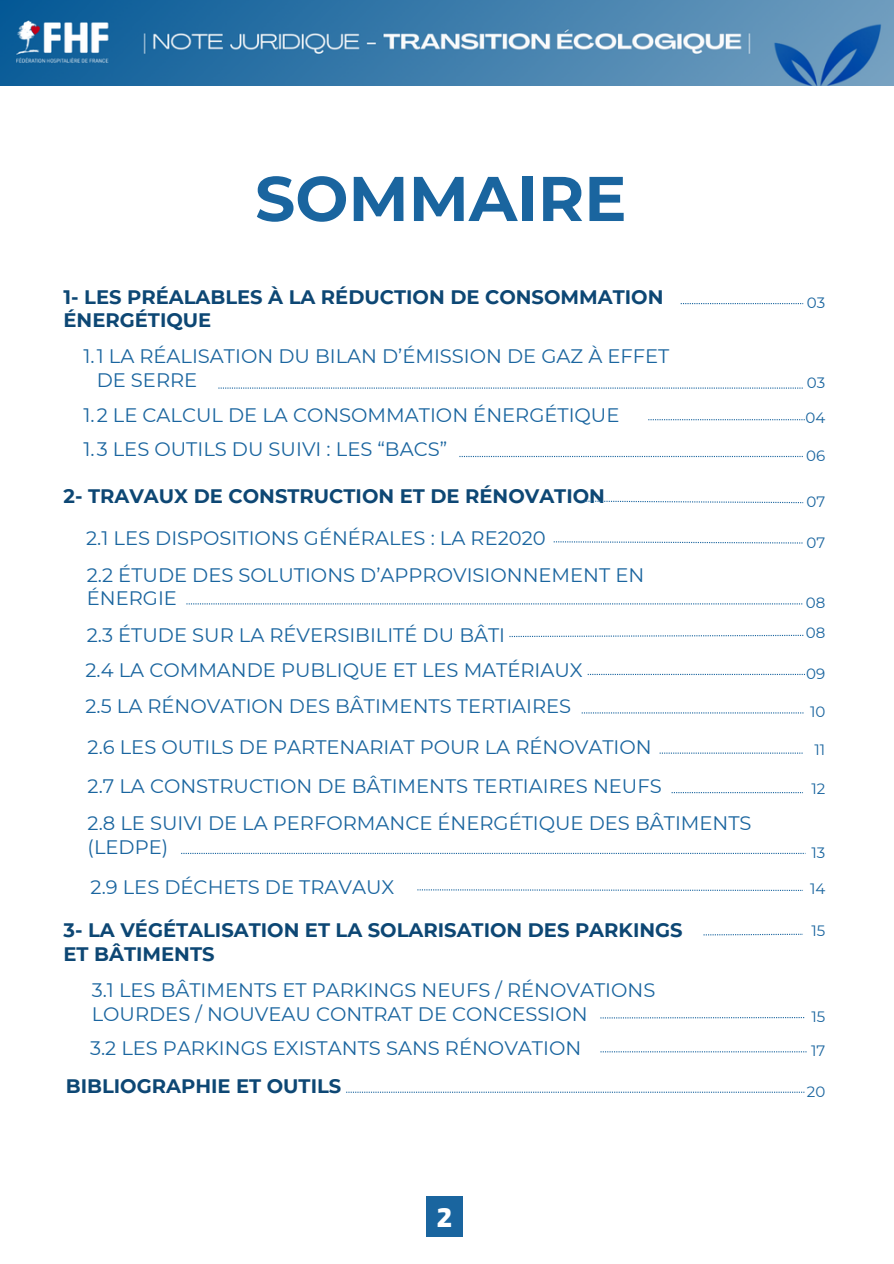
<style>
.page{position:relative;width:894px;height:1264px;background:#fff}
.page>*{position:absolute;margin:0;border:0;box-sizing:border-box;transform-origin:0 0}
.t1{font:700 63px "Montserrat";color:#1a659f}
.t2{font:700 27.6px "Thicker";color:#fff}
.t3{font:19.5px/23.7px "Montserrat";color:#1a659f}
.t4{font:700 19.5px/23.7px "Montserrat";color:#0d4774}
.t5{font:15px "Montserrat";color:#1a659f}
</style>
<div class="page">
<div style="left:426px;top:1196px;width:37px;height:40px;background:#1a659f"></div>
<img style="left:0;top:0;width:893px;height:86px">
<svg style="left:346px;top:1091px;width:458px;height:1px"></svg>
<svg style="left:680px;top:303px;width:123px;height:1px"></svg>
<svg style="left:218px;top:387px;width:584px;height:1px"></svg>
<svg style="left:648px;top:419px;width:156px;height:1px"></svg>
<svg style="left:459px;top:456px;width:343px;height:1px"></svg>
<svg style="left:659px;top:752px;width:143px;height:1px"></svg>
<svg style="left:581px;top:712px;width:222px;height:1px"></svg>
<svg style="left:587px;top:674px;width:217px;height:1px"></svg>
<svg style="left:509px;top:635px;width:294px;height:2px"></svg>
<svg style="left:581px;top:500px;width:222px;height:3px"></svg>
<svg style="left:181px;top:852px;width:624px;height:2px"></svg>
<svg style="left:186px;top:603px;width:616px;height:1px"></svg>
<svg style="left:553px;top:541px;width:249px;height:2px"></svg>
<svg style="left:600px;top:1051px;width:206px;height:1px"></svg>
<svg style="left:671px;top:792px;width:132px;height:1px"></svg>
<svg style="left:703px;top:933px;width:100px;height:2px"></svg>
<svg style="left:417px;top:889px;width:385px;height:2px"></svg>
<svg style="left:600px;top:1017px;width:204px;height:1px"></svg>
<p class="t1" style="left:255px;top:160px;width:373px">SOMMAIRE</p>
<p class="t4" style="left:63px;top:285px;width:601px">1- LES PRÉALABLES À LA RÉDUCTION DE CONSOMMATION<br>ÉNERGÉTIQUE</p>
<p class="t3" style="left:97px;top:344px;width:574px;text-indent:-13px">1.1 LA RÉALISATION DU BILAN D’ÉMISSION DE GAZ À EFFET<br>DE SERRE</p>
<p class="t3" style="left:83px;top:403px;width:537px">1.2 LE CALCUL DE LA CONSOMMATION ÉNERGÉTIQUE</p>
<p class="t3" style="left:83px;top:437px;width:365px">1.3 LES OUTILS DU SUIVI : LES “BACS”</p>
<h2 class="t4" style="left:63px;top:484px;width:543px">2- TRAVAUX DE CONSTRUCTION ET DE RÉNOVATION</h2>
<h3 class="t3" style="left:86px;top:526px;width:461px">2.1 LES DISPOSITIONS GÉNÉRALES : LA RE2020</h3>
<p class="t3" style="left:87px;top:563px;width:559px">2.2 ÉTUDE DES SOLUTIONS D’APPROVISIONNEMENT EN<br>ÉNERGIE</p>
<p class="t3" style="left:87px;top:623px;width:419px">2.3 ÉTUDE SUR LA RÉVERSIBILITÉ DU BÂTI</p>
<p class="t3" style="left:85px;top:658px;width:498px">2.4 LA COMMANDE PUBLIQUE ET LES MATÉRIAUX</p>
<h3 class="t3" style="left:85px;top:694px;width:487px">2.5 LA RÉNOVATION DES BÂTIMENTS TERTIAIRES</h3>
<p class="t3" style="left:88px;top:735px;width:565px">2.6 LES OUTILS DE PARTENARIAT POUR LA RÉNOVATION</p>
<p class="t5" style="left:806px;top:293px;width:20px">03</p>
<h3 class="t5" style="left:806px;top:373px;width:20px">03</h3>
<p class="t5" style="left:805px;top:409px;width:21px">04</p>
<h3 class="t5" style="left:806px;top:446px;width:21px">06</h3>
<p class="t5" style="left:806px;top:492px;width:20px">07</p>
<h3 class="t5" style="left:806px;top:533px;width:20px">07</h3>
<p class="t5" style="left:805px;top:593px;width:21px">08</p>
<h3 class="t5" style="left:805px;top:623px;width:21px">08</h3>
<p class="t5" style="left:806px;top:664px;width:21px">09</p>
<h3 class="t5" style="left:809px;top:703px;width:17px">10</h3>
<p class="t5" style="left:814px;top:741px;width:12px">11</p>
<h3 class="t3" style="left:88px;top:774px;width:575px">2.7 LA CONSTRUCTION DE BÂTIMENTS TERTIAIRES NEUFS</h3>
<p class="t5" style="left:811px;top:780px;width:15px">12</p>
<h3 class="t3" style="left:88px;top:811px;width:665px">2.8 LE SUIVI DE LA PERFORMANCE ÉNERGÉTIQUE DES BÂTIMENTS (LEDPE)</h3>
<p class="t3" style="left:91px;top:874px;width:305px">2.9 LES DÉCHETS DE TRAVAUX</p>
<h2 class="t5" style="left:809px;top:879px;width:17px">14</h2>
<h3 class="t5" style="left:811px;top:843px;width:15px">13</h3>
<p class="t4" style="left:63px;top:918px;width:620px">3- LA VÉGÉTALISATION ET LA SOLARISATION DES PARKINGS<br>ET BÂTIMENTS</p>
<p class="t3" style="left:92px;top:978px;width:565px">3.1 LES BÂTIMENTS ET PARKINGS NEUFS / RÉNOVATIONS<br>LOURDES / NOUVEAU CONTRAT DE CONCESSION</p>
<h3 class="t3" style="left:90px;top:1035px;width:492px">3.2 LES PARKINGS EXISTANTS SANS RÉNOVATION</h3>
<p class="t5" style="left:811px;top:921px;width:15px">15</p>
<p class="t5" style="left:811px;top:1007px;width:15px">15</p>
<h2 class="t5" style="left:810px;top:1041px;width:16px">17</h2>
<p class="t4" style="left:66px;top:1073px;width:277px">BIBLIOGRAPHIE ET OUTILS</p>
<p class="t5" style="left:806px;top:1082px;width:20px">20</p>
<h1 class="t2" style="left:437px;top:1201px;width:16px">2</h1>
</div>
